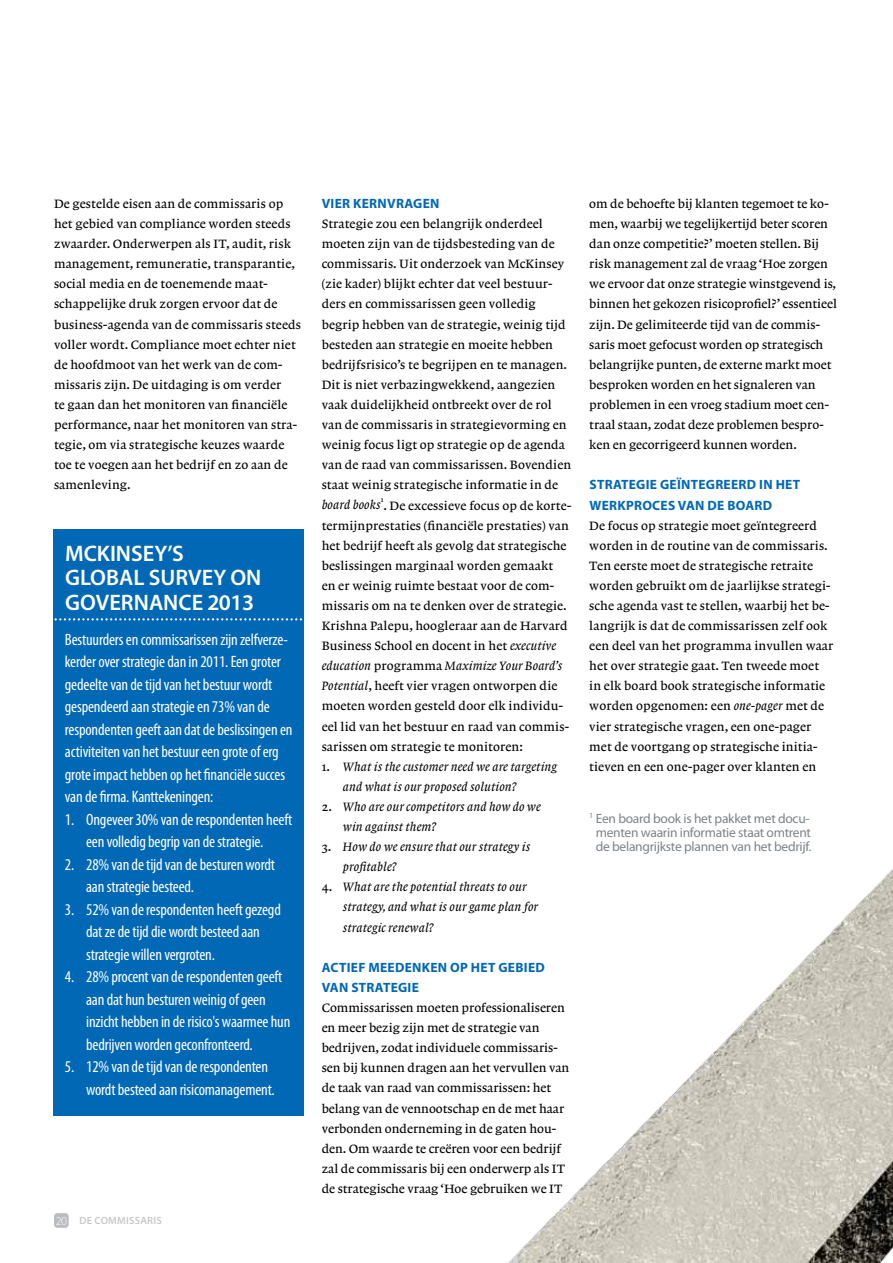
<style>
.page{position:relative;width:893px;height:1263px;background:#fff}
.page>*{position:absolute;margin:0;border:0;box-sizing:border-box;transform-origin:0 0}
.t1{font:600 22.5px/24.8px "Myriad Pro";color:#fff}
.t2{font:condensed 16.5px/22.5px "Myriad Pro";letter-spacing:-.01em;color:#fff}
.t3{font:13.5px/14.2px "Myriad Pro";letter-spacing:-.02em;color:#7d838a;text-align:center}
.t4{font:700 13.5px/20.1px "Myriad Pro";letter-spacing:.02em;color:#0068b4}
.t5{font:12.75px/20.1px "Lexicon No 1 Roman A";letter-spacing:.01em;color:#000}
.t6{font:12.75px/20.1px "Lexicon No 1 Italic A";letter-spacing:.01em;color:#000}
.t7{font:600 10.5px "Myriad Pro";letter-spacing:.02em;color:#c8c8cb}
.t8{font:7.5px "Lexicon No 1 Roman A";color:#000}
.s1{font-family:"Lexicon No 1 Italic A"}
.s2{font-family:"Lexicon No 1 Roman A"}
.s3{font-weight:300;font-size:12px;color:#fff}
</style>
<div class="page">
<div style="left:54px;top:1213px;width:15px;height:15px;background:#bbbcc0;border-radius:3px"></div>
<div style="left:54px;top:530px;width:250px;height:586px;background:#0068b4"></div>
<svg style="left:53px;top:618px;width:249px;height:2px"></svg>
<img style="left:508px;top:869px;width:385px;height:394px">
<p class="t5" style="left:54px;top:194px;width:248px">De gestelde eisen aan de commissaris op het gebied van compliance worden steeds zwaarder. Onderwerpen als IT, audit, risk management, remuneratie, transparantie, social media en de toenemende maat&shy;schappelijke druk zorgen ervoor dat de business-agenda van de commissaris steeds voller wordt. Compliance moet echter niet de hoofdmoot van het werk van de com&shy;missaris zijn. De uitdaging is om verder<br>te gaan dan het monitoren van financiële performance, naar het monitoren van stra&shy;tegie, om via strategische keuzes waarde toe te voegen aan het bedrijf en zo aan de samenleving.</p>
<p class="t4" style="left:322px;top:193px;width:119px">VIER KERNVRAGEN</p>
<p class="t5" style="left:322px;top:214px;width:251px">Strategie zou een belangrijk onderdeel moeten zijn van de tijdsbesteding van de commissaris. Uit onderzoek van McKinsey (zie kader) blijkt echter dat veel bestuur&shy;ders en commissarissen geen volledig begrip hebben van de strategie, weinig tijd besteden aan strategie en moeite hebben bedrijfsrisico’s te begrijpen en te managen.<br>Dit is niet verbazingwekkend, aangezien vaak duidelijkheid ontbreekt over de rol van de commissaris in strategievorming en weinig focus ligt op strategie op de agenda van de raad van commissarissen. Bovendien staat weinig strategische informatie in de <span class="s1">board books</span> . De excessieve focus op de korte-</p>
<p class="t8" style="left:381px;top:496px;width:4px">1</p>
<p class="t5" style="left:322px;top:515px;width:249px">termijnprestaties (financiële prestaties) van het bedrijf heeft als gevolg dat strategische beslissingen marginaal worden gemaakt en er weinig ruimte bestaat voor de com&shy;missaris om na te denken over de strategie.<br>Krishna Palepu, hoogleraar aan de Harvard Business School en docent in het <span class="s1">executive</span></p>
<p class="t6" style="left:322px;top:656px;width:242px">education <span class="s2">programma</span> Maximize Your Board’s</p>
<p class="t5" style="left:322px;top:676px;width:249px"><span class="s1">Potential</span>, heeft vier vragen ontworpen die moeten worden gesteld door elk individu&shy;eel lid van het bestuur en raad van commis&shy;sarissen om strategie te monitoren:</p>
<p class="t6" style="left:343px;top:756px;width:216px;text-indent:-21px"><span class="s2">1.</span> What is the customer need we are targeting and what is our proposed solution?</p>
<p class="t6" style="left:343px;top:796px;width:199px;text-indent:-21px"><span class="s2">2.</span> Who are our competitors and how do we win against them?</p>
<p class="t6" style="left:343px;top:837px;width:189px;text-indent:-21px"><span class="s2">3.</span> How do we ensure that our strategy is profitable?</p>
<p class="t6" style="left:343px;top:877px;width:197px;text-indent:-21px"><span class="s2">4.</span> What are the potential threats to our strategy, and what is our game plan for strategic renewal?</p>
<p class="t4" style="left:322px;top:957px;width:225px">ACTIEF MEEDENKEN OP HET GEBIED<br>VAN STRATEGIE</p>
<p class="t5" style="left:322px;top:998px;width:249px">Commissarissen moeten professionaliseren en meer bezig zijn met de strategie van bedrijven, zodat individuele commissaris&shy;sen bij kunnen dragen aan het vervullen van de taak van raad van commissarissen: het belang van de vennootschap en de met haar verbonden onderneming in de gaten hou&shy;den. Om waarde te creëren voor een bedrijf zal de commissaris bij een onderwerp als IT de strategische vraag ‘Hoe gebruiken we IT</p>
<h1 class="t1" style="left:65px;top:540px;width:198px">MCKINSEY’S<br>GLOBAL SURVEY ON<br>GOVERNANCE 2013</h1>
<p class="t2" style="left:65px;top:628px;width:229px">Bestuurders en commissarissen zijn zelfverze&shy;kerder over strategie dan in 2011. Een groter gedeelte van de tijd van het bestuur wordt gespendeerd aan strategie en 73% van de respondenten geeft aan dat de beslissingen en activiteiten van het bestuur een grote of erg grote impact hebben op het financiële succes van de firma. Kanttekeningen:</p>
<p class="t2" style="left:65px;top:808px;width:229px;text-align:center">1. Ongeveer 30% van de respondenten heeft een volledig begrip van de strategie.</p>
<p class="t2" style="left:86px;top:853px;width:190px;text-indent:-21px">2. 28% van de tijd van de besturen wordt aan strategie besteed.</p>
<p class="t2" style="left:86px;top:898px;width:196px;text-indent:-21px">3. 52% van de respondenten heeft gezegd dat ze de tijd die wordt besteed aan strategie willen vergroten.</p>
<p class="t2" style="left:86px;top:965px;width:206px;text-indent:-21px">4. 28% procent van de respondenten geeft aan dat hun besturen weinig of geen inzicht hebben in de risico's waarmee hun bedrijven worden geconfronteerd.</p>
<p class="t2" style="left:86px;top:1055px;width:190px;text-indent:-21px">5. 12% van de tijd van de respondenten wordt besteed aan risicomanagement.</p>
<p class="t7" style="left:56px;top:1214px;width:108px"><span class="s3">20</span> DE COMMISSARIS</p>
<p class="t5" style="left:589px;top:194px;width:249px">om de behoefte bij klanten tegemoet te ko&shy;men, waarbij we tegelijkertijd beter scoren dan onze competitie?’ moeten stellen. Bij risk management zal de vraag ‘Hoe zorgen we ervoor dat onze strategie winstgevend is, binnen het gekozen risicoprofiel?’ essentieel zijn. De gelimiteerde tijd van de commis&shy;saris moet gefocust worden op strategisch belangrijke punten, de externe markt moet besproken worden en het signaleren van problemen in een vroeg stadium moet cen&shy;traal staan, zodat deze problemen bespro&shy;ken en gecorrigeerd kunnen worden.</p>
<p class="t4" style="left:589px;top:474px;width:212px">STRATEGIE GEÏNTEGREERD IN HET<br>WERKPROCES VAN DE BOARD</p>
<p class="t5" style="left:589px;top:515px;width:246px">De focus op strategie moet geïntegreerd worden in de routine van de commissaris.<br>Ten eerste moet de strategische retraite worden gebruikt om de jaarlijkse strategi&shy;sche agenda vast te stellen, waarbij het be&shy;langrijk is dat de commissarissen zelf ook een deel van het programma invullen waar het over strategie gaat. Ten tweede moet in elk board book strategische informatie worden opgenomen: een <span class="s1">one-pager</span> met de vier strategische vragen, een one-pager met de voortgang op strategische initia&shy;tieven en een one-pager over klanten en</p>
<p class="t3" style="left:589px;top:811px;width:224px"><sup>1</sup> Een board book is het pakket met docu&shy;menten waarin informatie staat omtrent de belangrijkste plannen van het bedrijf.</p>
</div>
